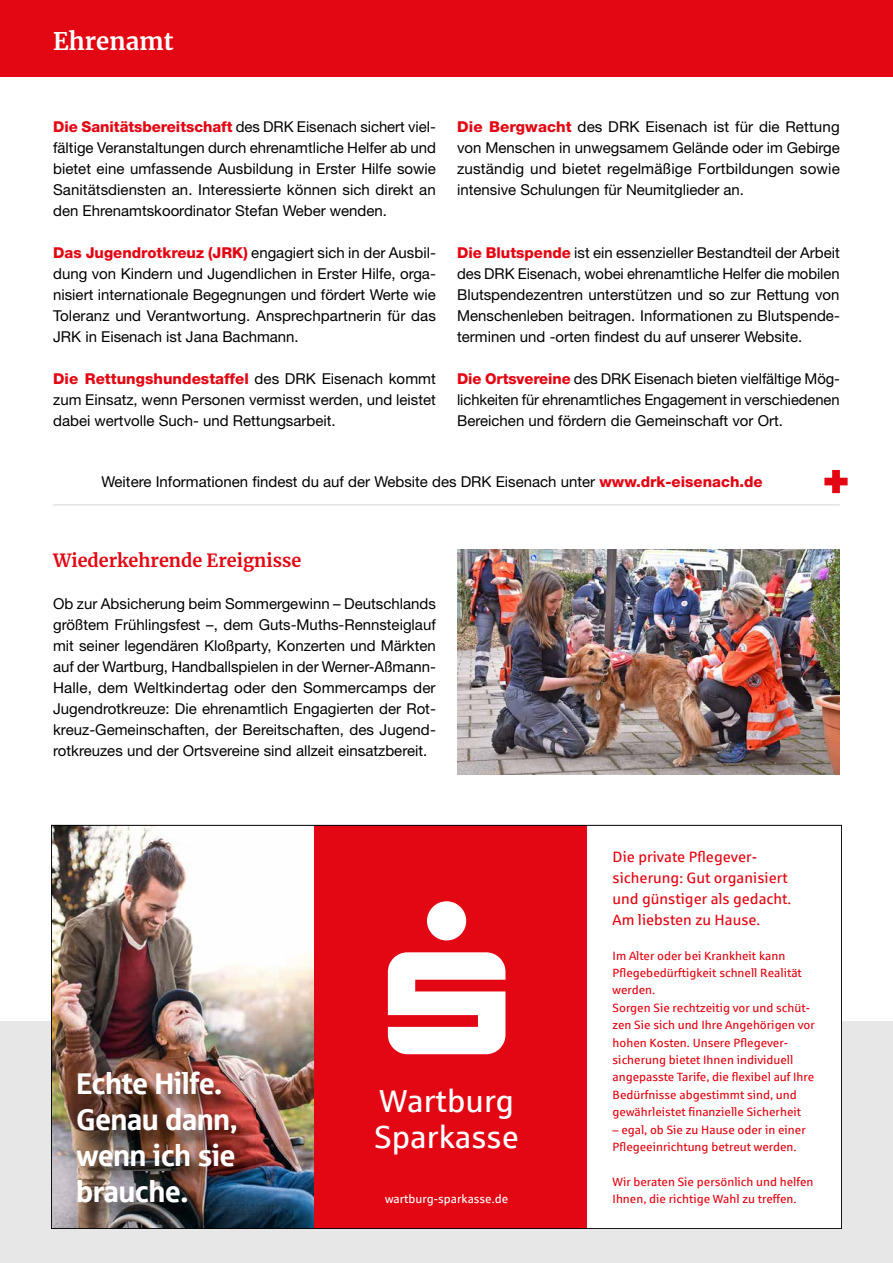
<style>
.page{position:relative;width:893px;height:1263px;background:#fff}
.page>*{position:absolute;margin:0;border:0;box-sizing:border-box;transform-origin:0 0}
.t1{font:31.8px/36px "Sparkasse Rg";color:#fff}
.t2{font:30px/36px "Sparkasse Head";color:#fff}
.t3{font:700 24px "Merriweather";color:#fff}
.t4{font:700 18px "Merriweather";color:#e30613}
.t5{font:15px/21px "Helvetica Neue LT Std";color:#000;text-align:justify}
.t6{font:15px/21px "Sparkasse Rg";color:#e30613}
.t7{font:12px/17.4px "Sparkasse Rg";color:#e30613}
.t8{font:12px "Sparkasse Rg";color:#fff}
.s1{font-weight:800;color:#e30613}
</style>
<div class="page">
<div style="left:0;top:0;width:893px;height:77px;background:#e30613"></div>
<img style="left:457px;top:549px;width:383px;height:225px">
<hr style="left:53px;top:504px;width:787px;height:2px;background:#e3e3e3">
<svg style="left:824px;top:470px;width:24px;height:23px"></svg>
<div style="left:0;top:1022px;width:893px;height:241px;background:#e8e7e8"></div>
<img style="left:53px;top:827px;width:262px;height:400px">
<div style="left:315px;top:825px;width:527px;height:404px;background:#fff"></div>
<img style="left:80px;top:1074px;width:175px;height:147px">
<div style="left:315px;top:825px;width:272px;height:404px;background:#e30613"></div>
<svg style="left:388px;top:901px;width:117px;height:153px"></svg>
<h3 class="t3" style="left:53px;top:25px;width:122px">Ehrenamt</h3>
<p class="t5" style="left:53px;top:116px;width:384px"><span class="s1">Die Sanitätsbereitschaft</span> des DRK Eisenach sichert viel&shy;fältige Veranstaltungen durch ehrenamtliche Helfer ab und bietet eine umfassende Ausbildung in Erster Hilfe sowie Sanitätsdiensten an. Interessierte können sich direkt an den Ehrenamtskoordinator Stefan Weber wenden.</p>
<p class="t5" style="left:53px;top:242px;width:384px"><span class="s1">Das Jugendrotkreuz (JRK)</span> engagiert sich in der Ausbil&shy;dung von Kindern und Jugendlichen in Erster Hilfe, orga&shy;nisiert internationale Begegnungen und fördert Werte wie Toleranz und Verantwortung. Ansprechpartnerin für das JRK in Eisenach ist Jana Bachmann.</p>
<p class="t5" style="left:53px;top:368px;width:384px"><span class="s1">Die Rettungshundestaffel</span> des DRK Eisenach kommt zum Einsatz, wenn Personen vermisst werden, und leistet dabei wertvolle Such- und Rettungsarbeit.</p>
<p class="t5" style="left:457px;top:116px;width:384px"><span class="s1">Die Bergwacht</span> des DRK Eisenach ist für die Rettung von Menschen in unwegsamem Gelände oder im Gebirge zuständig und bietet regelmäßige Fortbildungen sowie intensive Schulungen für Neumitglieder an.</p>
<p class="t5" style="left:457px;top:242px;width:384px"><span class="s1">Die Blutspende</span> ist ein essenzieller Bestandteil der Arbeit des DRK Eisenach, wobei ehrenamtliche Helfer die mobilen Blutspendezentren unterstützen und so zur Rettung von Menschenleben beitragen. Informationen zu Blutspende&shy;terminen und -orten findest du auf unserer Website.</p>
<p class="t5" style="left:457px;top:368px;width:384px"><span class="s1">Die Ortsvereine</span> des DRK Eisenach bieten vielfältige Mög&shy;lichkeiten für ehrenamtliches Engagement in verschiedenen Bereichen und fördern die Gemeinschaft vor Ort.</p>
<p class="t5" style="left:102px;top:471px;width:663px">Weitere Informationen findest du auf der Website des DRK Eisenach unter <span class="s1">www.drk-eisenach.de</span></p>
<p class="t4" style="left:53px;top:548px;width:250px">Wiederkehrende Ereignisse</p>
<p class="t5" style="left:53px;top:593px;width:384px">Ob zur Absicherung beim Sommergewinn – Deutschlands größtem Frühlingsfest –, dem Guts-Muths-Rennsteiglauf mit seiner legendären Kloßparty, Konzerten und Märkten auf der Wartburg, Handballspielen in der Werner-Aßmann-Halle, dem Weltkindertag oder den Sommercamps der Jugendrotkreuze: Die ehrenamtlich Engagierten der Rot&shy;kreuz-Gemeinschaften, der Bereitschaften, des Jugend&shy;rotkreuzes und der Ortsvereine sind allzeit einsatzbereit.</p>
<h2 class="t2" style="left:77px;top:1064px;width:162px">Echte Hilfe.<br>Genau dann, wenn ich sie brauche.</h2>
<h1 class="t1" style="left:374px;top:1082px;width:146px">Wartburg<br>Sparkasse</h1>
<p class="t8" style="left:385px;top:1192px;width:125px">wartburg-sparkasse.de</p>
<p class="t6" style="left:613px;top:845px;width:180px">Die private Pflegever&shy;sicherung: Gut organisiert und günstiger als gedacht.<br>Am liebsten zu Hause.</p>
<p class="t7" style="left:613px;top:946px;width:204px">Im Alter oder bei Krankheit kann Pflegebedürftigkeit schnell Realität werden.<br>Sorgen Sie rechtzeitig vor und schüt&shy;zen Sie sich und Ihre Angehörigen vor hohen Kosten. Unsere Pflegever&shy;sicherung bietet Ihnen individuell angepasste Tarife, die flexibel auf Ihre Bedürfnisse abgestimmt sind, und gewährleistet finanzielle Sicherheit</p>
<p class="t7" style="left:613px;top:1120px;width:195px">– egal, ob Sie zu Hause oder in einer<br>Pflegeeinrichtung betreut werden.</p>
<p class="t7" style="left:613px;top:1173px;width:202px">Wir beraten Sie persönlich und helfen<br>Ihnen, die richtige Wahl zu treffen.</p>
</div>
